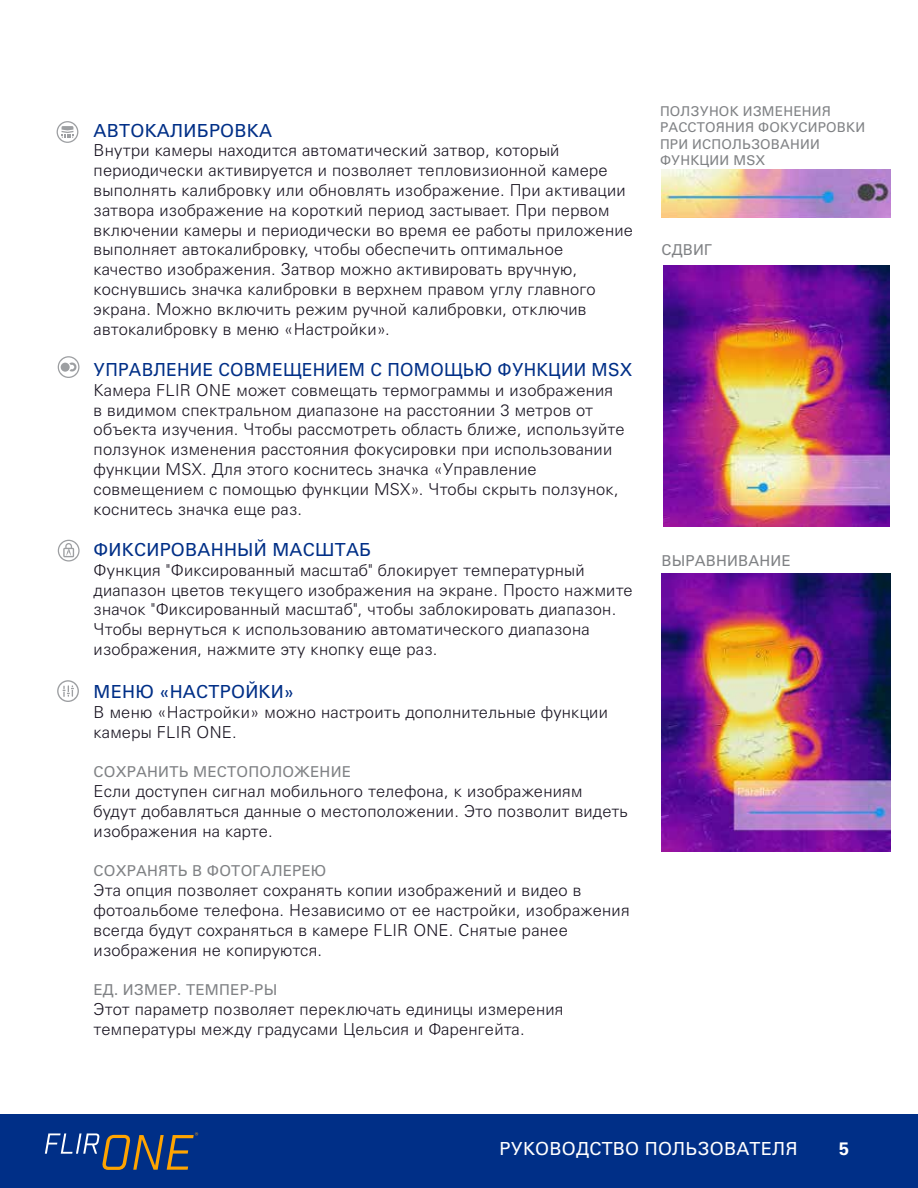
<style>
.page{position:relative;width:918px;height:1188px;background:#fff}
.page>*{position:absolute;margin:0;border:0;box-sizing:border-box;transform-origin:0 0}
.t1{font:18px "Univers LTCYR 55 Roman";letter-spacing:.015em;color:#002f87}
.t2{font:18px "Univers LTCYR 55 Roman";letter-spacing:.015em;color:#002f87;scale:.96 1}
.t3{font:18px "Univers LTCYR 55 Roman";letter-spacing:.015em;color:#fff}
.t4{font:700 18px "Univers LTCYR 65";color:#fff}
.t5{font:300 16.5px/19.8px "Univers LTCYR 45";letter-spacing:.015em;color:#191421}
.t6{font:15px "Univers LTCYR 55 Roman";letter-spacing:.015em;color:#808285}
.t7{font:13.5px/16.2px "Univers LTCYR 55 Roman";letter-spacing:.015em;color:#808285}
</style>
<div class="page">
<div style="left:0;top:1114px;width:918px;height:74px;background:#002f87"></div>
<svg style="left:45px;top:1132px;width:153px;height:38px"></svg>
<img style="left:663px;top:266px;width:227px;height:260px">
<img style="left:662px;top:573px;width:229px;height:279px">
<img style="left:662px;top:170px;width:229px;height:47px">
<svg style="left:57px;top:121px;width:21px;height:22px"></svg>
<svg style="left:58px;top:356px;width:21px;height:22px"></svg>
<svg style="left:57px;top:680px;width:22px;height:22px"></svg>
<svg style="left:58px;top:540px;width:22px;height:22px"></svg>
<p class="t1" style="left:94px;top:118px;width:180px">АВТОКАЛИБРОВКА</p>
<p class="t5" style="left:94px;top:140px;width:541px">Внутри камеры находится автоматический затвор, который периодически активируется и позволяет тепловизионной камере выполнять калибровку или обновлять изображение. При активации затвора изображение на короткий период застывает. При первом включении камеры и периодически во время ее работы приложение выполняет автокалибровку, чтобы обеспечить оптимальное качество изображения. Затвор можно активировать вручную, коснувшись значка калибровки в верхнем правом углу главного экрана. Можно включить режим ручной калибровки, отключив автокалибровку в меню «Настройки».</p>
<p class="t2" style="left:94px;top:357px;width:563px">УПРАВЛЕНИЕ СОВМЕЩЕНИЕМ С ПОМОЩЬЮ ФУНКЦИИ MSX</p>
<p class="t5" style="left:94px;top:380px;width:532px">Камера FLIR ONE может совмещать термограммы и изображения в видимом спектральном диапазоне на расстоянии 3 метров от объекта изучения. Чтобы рассмотреть область ближе, используйте ползунок изменения расстояния фокусировки при использовании функции MSX. Для этого коснитесь значка «Управление совмещением с помощью функции MSX». Чтобы скрыть ползунок, коснитесь значка еще раз.</p>
<p class="t1" style="left:94px;top:537px;width:279px">ФИКСИРОВАННЫЙ МАСШТАБ</p>
<p class="t5" style="left:94px;top:560px;width:541px">Функция "Фиксированный масштаб" блокирует температурный диапазон цветов текущего изображения на экране. Просто нажмите значок "Фиксированный масштаб", чтобы заблокировать диапазон.<br>Чтобы вернуться к использованию автоматического диапазона изображения, нажмите эту кнопку еще раз.</p>
<p class="t1" style="left:94px;top:679px;width:202px">МЕНЮ «НАСТРОЙКИ»</p>
<p class="t5" style="left:94px;top:702px;width:516px">В меню «Настройки» можно настроить дополнительные функции камеры FLIR ONE.</p>
<p class="t6" style="left:94px;top:762px;width:259px">СОХРАНИТЬ МЕСТОПОЛОЖЕНИЕ</p>
<p class="t5" style="left:94px;top:781px;width:536px">Если доступен сигнал мобильного телефона, к изображениям будут добавляться данные о местоположении. Это позволит видеть изображения на карте.</p>
<p class="t6" style="left:94px;top:861px;width:234px">СОХРАНЯТЬ В ФОТОГАЛЕРЕЮ</p>
<p class="t5" style="left:94px;top:880px;width:537px">Эта опция позволяет сохранять копии изображений и видео в фотоальбоме телефона. Независимо от ее настройки, изображения всегда будут сохраняться в камере FLIR ONE. Снятые ранее изображения не копируются.</p>
<p class="t6" style="left:94px;top:980px;width:185px">ЕД. ИЗМЕР. ТЕМПЕР-РЫ</p>
<p class="t5" style="left:94px;top:999px;width:471px">Этот параметр позволяет переключать единицы измерения температуры между градусами Цельсия и Фаренгейта.</p>
<p class="t7" style="left:660px;top:103px;width:207px">ПОЛЗУНОК ИЗМЕНЕНИЯ<br>РАССТОЯНИЯ ФОКУСИРОВКИ<br>ПРИ ИСПОЛЬЗОВАНИИ<br>ФУНКЦИИ MSX</p>
<p class="t6" style="left:662px;top:240px;width:52px">СДВИГ</p>
<p class="t6" style="left:662px;top:550px;width:131px">ВЫРАВНИВАНИЕ</p>
<p class="t3" style="left:500px;top:1136px;width:299px">РУКОВОДСТВО ПОЛЬЗОВАТЕЛЯ</p>
<p class="t4" style="left:839px;top:1136px;width:12px">5</p>
</div>
